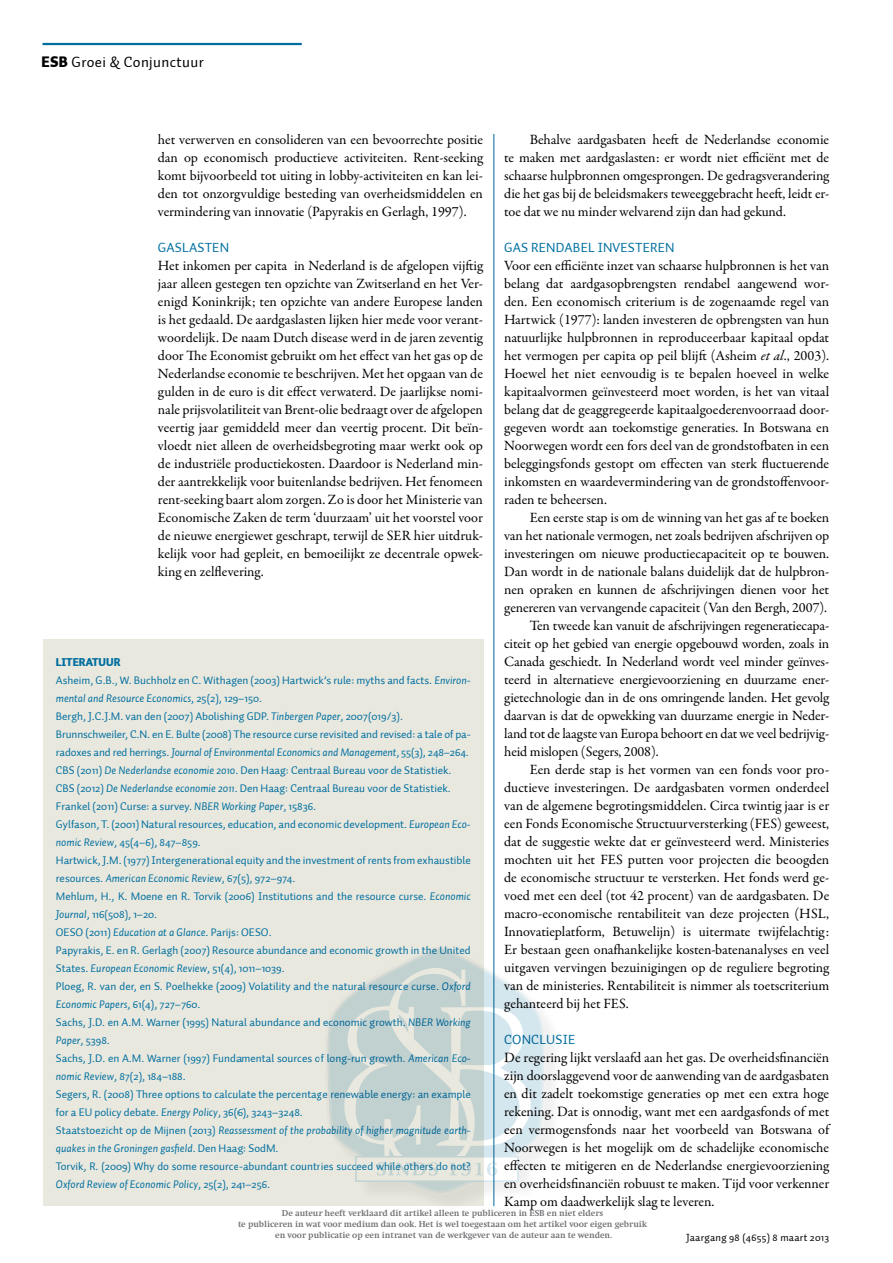
<style>
.page{position:relative;width:893px;height:1263px;background:#fff}
.page>*{position:absolute;margin:0;border:0;box-sizing:border-box;transform-origin:0 0}
.t1{font:15px "Auto 1";letter-spacing:.025em;color:#000}
.t2{font:14.25px/18px "Garamond Premr Pro";letter-spacing:-.005em;color:#000;text-align:justify}
.t3{font:13.5px "Auto 1";letter-spacing:.01em;color:#006f9f}
.t4{font:11.25px/18px "Auto 1";color:#006f9f}
.t5{font:10.5px "Auto 1";letter-spacing:.025em;color:#000}
.t6{font:700 9px/10.8px "Swift";color:#6d6e71;text-align:center}
.s1{font-weight:900}
.s2{font-style:italic}
</style>
<div class="page">
<hr style="left:43px;top:43px;width:259px;height:2px;background:#006f9f">
<hr style="left:494px;top:134px;width:1px;height:1072px;background:#006a99">
<div style="left:43px;top:639px;width:441px;height:567px;background:#e9e8df"></div>
<div style="left:327px;top:948px;width:238px;height:266px;background:#000;opacity:.35"></div>
<svg style="left:327px;top:947px;width:221px;height:250px"></svg>
<svg style="left:355px;top:1178px;width:164px;height:4px"></svg>
<svg style="left:343px;top:965px;width:190px;height:213px"></svg>
<p class="t1" style="left:41px;top:53px;width:164px"><span class="s1">ESB</span> Groei &amp; Conjunctuur</p>
<p class="t2" style="left:504px;top:131px;width:326px;text-indent:26px">Behalve aardgasbaten heeft de Nederlandse economie te maken met aardgaslasten: er wordt niet efficiënt met de schaarse hulpbronnen omgesprongen. De gedragsverandering die het gas bij de beleidsmakers teweeggebracht heeft, leidt er&shy;toe dat we nu minder welvarend zijn dan had gekund.</p>
<p class="t3" style="left:504px;top:239px;width:172px">Gas rendabel investeren</p>
<p class="t2" style="left:504px;top:257px;width:326px">Voor een efficiënte inzet van schaarse hulpbronnen is het van belang dat aardgasopbrengsten rendabel aangewend wor&shy;den. Een economisch criterium is de zogenaamde regel van Hartwick (1977): landen investeren de opbrengsten van hun natuurlijke hulpbronnen in reproduceerbaar kapitaal opdat het vermogen per capita op peil blijft (Asheim <span class="s2">et al</span>., 2003).<br>Hoewel het niet eenvoudig is te bepalen hoeveel in welke kapitaalvormen geïnvesteerd moet worden, is het van vitaal belang dat de geaggregeerde kapitaalgoederenvoorraad door&shy;gegeven wordt aan toekomstige generaties. In Botswana en Noorwegen wordt een fors deel van de grondstofbaten in een beleggingsfonds gestopt om effecten van sterk fluctuerende inkomsten en waardevermindering van de grondstoffenvoor&shy;raden te beheersen.</p>
<p class="t2" style="left:530px;top:509px;width:301px">Een eerste stap is om de winning van het gas af te boeken</p>
<p class="t2" style="left:504px;top:527px;width:327px">van het nationale vermogen, net zoals bedrijven afschrijven op</p>
<p class="t2" style="left:504px;top:545px;width:326px">investeringen om nieuwe productiecapaciteit op te bouwen.</p>
<p class="t2" style="left:504px;top:563px;width:326px">Dan wordt in de nationale balans duidelijk dat de hulpbron-</p>
<p class="t2" style="left:504px;top:581px;width:326px">nen opraken en kunnen de afschrijvingen dienen voor het</p>
<p class="t2" style="left:504px;top:599px;width:325px">genereren van vervangende capaciteit (Van den Bergh, 2007).</p>
<p class="t2" style="left:530px;top:617px;width:301px">Ten tweede kan vanuit de afschrijvingen regeneratiecapa-</p>
<p class="t2" style="left:504px;top:635px;width:326px">citeit op het gebied van energie opgebouwd worden, zoals in</p>
<p class="t2" style="left:504px;top:653px;width:326px">Canada geschiedt. In Nederland wordt veel minder geïnves-</p>
<p class="t2" style="left:504px;top:671px;width:326px">teerd in alternatieve energievoorziening en duurzame ener-</p>
<p class="t2" style="left:504px;top:689px;width:326px">gietechnologie dan in de ons omringende landen. Het gevolg</p>
<p class="t2" style="left:504px;top:707px;width:326px">daarvan is dat de opwekking van duurzame energie in Neder-</p>
<p class="t2" style="left:504px;top:725px;width:326px">land tot de laagste van Europa behoort en dat we veel bedrijvig-</p>
<p class="t2" style="left:504px;top:743px;width:156px">heid mislopen (Segers, 2008).</p>
<p class="t2" style="left:530px;top:761px;width:301px">Een derde stap is het vormen van een fonds voor pro-</p>
<p class="t2" style="left:504px;top:779px;width:326px">ductieve investeringen. De aardgasbaten vormen onderdeel</p>
<p class="t2" style="left:504px;top:797px;width:326px">van de algemene begrotingsmiddelen. Circa twintig jaar is er</p>
<p class="t2" style="left:504px;top:815px;width:326px">een Fonds Economische Structuurversterking (FES) geweest,</p>
<p class="t2" style="left:504px;top:833px;width:326px">dat de suggestie wekte dat er geïnvesteerd werd. Ministeries</p>
<p class="t2" style="left:504px;top:851px;width:326px">mochten uit het FES putten voor projecten die beoogden</p>
<p class="t2" style="left:504px;top:869px;width:326px">de economische structuur te versterken. Het fonds werd ge-</p>
<p class="t2" style="left:504px;top:887px;width:327px">voed met een deel (tot 42 procent) van de aardgasbaten. De</p>
<p class="t2" style="left:504px;top:905px;width:326px">macro-economische rentabiliteit van deze projecten (HSL,</p>
<p class="t2" style="left:504px;top:923px;width:326px">Innovatieplatform, Betuwelijn) is uitermate twijfelachtig:</p>
<p class="t2" style="left:504px;top:941px;width:326px">Er bestaan geen onafhankelijke kosten-batenanalyses en veel</p>
<p class="t2" style="left:504px;top:959px;width:326px">uitgaven vervingen bezuinigingen op de reguliere begroting</p>
<p class="t2" style="left:504px;top:977px;width:327px">van de ministeries. Rentabiliteit is nimmer als toetscriterium</p>
<p class="t2" style="left:504px;top:995px;width:126px">gehanteerd bij het FES.</p>
<p class="t3" style="left:504px;top:1031px;width:73px">Conclusie</p>
<p class="t2" style="left:504px;top:1049px;width:327px">De regering lijkt verslaafd aan het gas. De overheidsfinanciën zijn doorslaggevend voor de aanwending van de aardgasbaten en dit zadelt toekomstige generaties op met een extra hoge rekening. Dat is onnodig, want met een aardgasfonds of met een vermogensfonds naar het voorbeeld van Botswana of Noorwegen is het mogelijk om de schadelijke economische effecten te mitigeren en de Nederlandse energievoorziening en overheidsfinanciën robuust te maken. Tijd voor verkenner Kamp om daadwerkelijk slag te leveren.</p>
<p class="t2" style="left:158px;top:131px;width:326px">het verwerven en consolideren van een bevoorrechte positie dan op economisch productieve activiteiten. Rent-seeking komt bijvoorbeeld tot uiting in lobby-activiteiten en kan lei&shy;den tot onzorgvuldige besteding van overheidsmiddelen en vermindering van innovatie (Papyrakis en Gerlagh, 1997).</p>
<p class="t3" style="left:158px;top:239px;width:73px">Gaslasten</p>
<p class="t2" style="left:158px;top:257px;width:327px">Het inkomen per capita in Nederland is de afgelopen vijftig jaar alleen gestegen ten opzichte van Zwitserland en het Ver&shy;enigd Koninkrijk; ten opzichte van andere Europese landen is het gedaald. De aardgaslasten lijken hier mede voor verant&shy;woordelijk. De naam Dutch disease werd in de jaren zeventig door The Economist gebruikt om het effect van het gas op de Nederlandse economie te beschrijven. Met het opgaan van de gulden in de euro is dit effect verwaterd. De jaarlijkse nomi&shy;nale prijsvolatiliteit van Brent-olie bedraagt over de afgelopen veertig jaar gemiddeld meer dan veertig procent. Dit beïn&shy;vloedt niet alleen de overheidsbegroting maar werkt ook op de industriële productiekosten. Daardoor is Nederland min&shy;der aantrekkelijk voor buitenlandse bedrijven. Het fenomeen rent-seeking baart alom zorgen. Zo is door het Ministerie van Economische Zaken de term ‘duurzaam’ uit het voorstel voor de nieuwe energiewet geschrapt, terwijl de SER hier uitdruk&shy;kelijk voor had gepleit, en bemoeilijkt ze decentrale opwek&shy;king en zelflevering.</p>
<p class="t4" style="left:56px;top:653px;width:416px"><span class="s1">LITERATUUR<br></span>Asheim, G.B., W. Buchholz en C. Withagen (2003) H artwick’s rule: myths and facts. <span class="s2">Environ&shy;mental and Resource Economics</span>, 25(2), 129–150.<br>Bergh, J.C.J.M. van den (2007) Abolishing GDP. <span class="s2">Tinbergen Paper</span>, 2007(019/3).<br>Brunnschweiler, C.N . en E. Bulte (2008) The resource curse revisited and revised: a tale of pa&shy;radoxes and red herrings. <span class="s2">Journal of Environmental Economics and Management</span>, 55(3), 248–264.<br>CBS (2011) <span class="s2">De Nederlandse economie 2010</span>. Den H aag: Centraal Bureau voor de Statistiek.<br>CBS (2012) <span class="s2">De Nederlandse economie 2011</span>. Den H aag: Centraal Bureau voor de Statistiek.<br>Frankel (2011) Curse: a survey. <span class="s2">NBER Working Paper</span>, 15836.<br>Gylfason, T. (2001) N atural resources, education, and economic development. <span class="s2">European Eco&shy;nomic Review</span>, 45(4–6), 847–859.<br>Hartwick, J.M. (1977) Intergenerational equity and the investment of rents from exhaustible resources. <span class="s2">American Economic Review</span>, 67(5), 972–974.<br>Mehlum, H ., K. Moene en R. Torvik (2006) Institutions and the resource curse. <span class="s2">Economic Journal</span>, 116(508), 1–20.<br>OESO</p>
<p class="t4" style="left:86px;top:923px;width:164px">(2011) <span class="s2">Education at a Glance</span>. Parijs: OESO</p>
<p class="t4" style="left:56px;top:923px;width:416px;text-indent:213px">.<br>Papyrakis, E. en R. Gerlagh (2007) Resource abundance and economic growth in the United States. <span class="s2">European Economic Review</span>, 51(4), 1011–1039.<br>Ploeg, R. van der, en S. Poelhekke (2009) Volatility and the natural resource curse. <span class="s2">Oxford Economic Papers</span>, 61(4), 727–760.<br>Sachs, J.D. en A.M. Warner (1995) Natural abundance and economic growth. <span class="s2">NBER Working Paper</span>, 5398.<br>Sachs, J.D. en A.M. Warner (1997) Fundamental sources of long-run growth. <span class="s2">American Eco&shy;nomic Review</span>, 87(2), 184–188.<br>Segers, R. (2008) Three options to calculate the percentage renewable energy: an example for a EU policy debate. <span class="s2">Energy Policy</span>, 36(6), 3243–3248.<br>Staatstoezicht op de Mijnen (2013) <span class="s2">Reassessment of the probability of higher magnitude earth&shy;quakes in the Groningen gasfield</span>. Den H aag: SodM.<br>Torvik, R. (2009) Why do some resource-abundant countries succeed while others do not?<br><span class="s2">Oxford Review of Economic Policy</span>, 25(2), 241–256.</p>
<p class="t6" style="left:238px;top:1208px;width:411px">De auteur heeft verklaard dit artikel alleen te publiceren in ESB en niet elders<br>te publiceren in wat voor medium dan ook. Het is wel toegestaan om het artikel voor eigen gebruik en voor publicatie op een intranet van de werkgever van de auteur aan te wenden.</p>
<p class="t5" style="left:686px;top:1231px;width:145px">Jaargang 98 (4655) 8 maart 2013</p>
</div>
